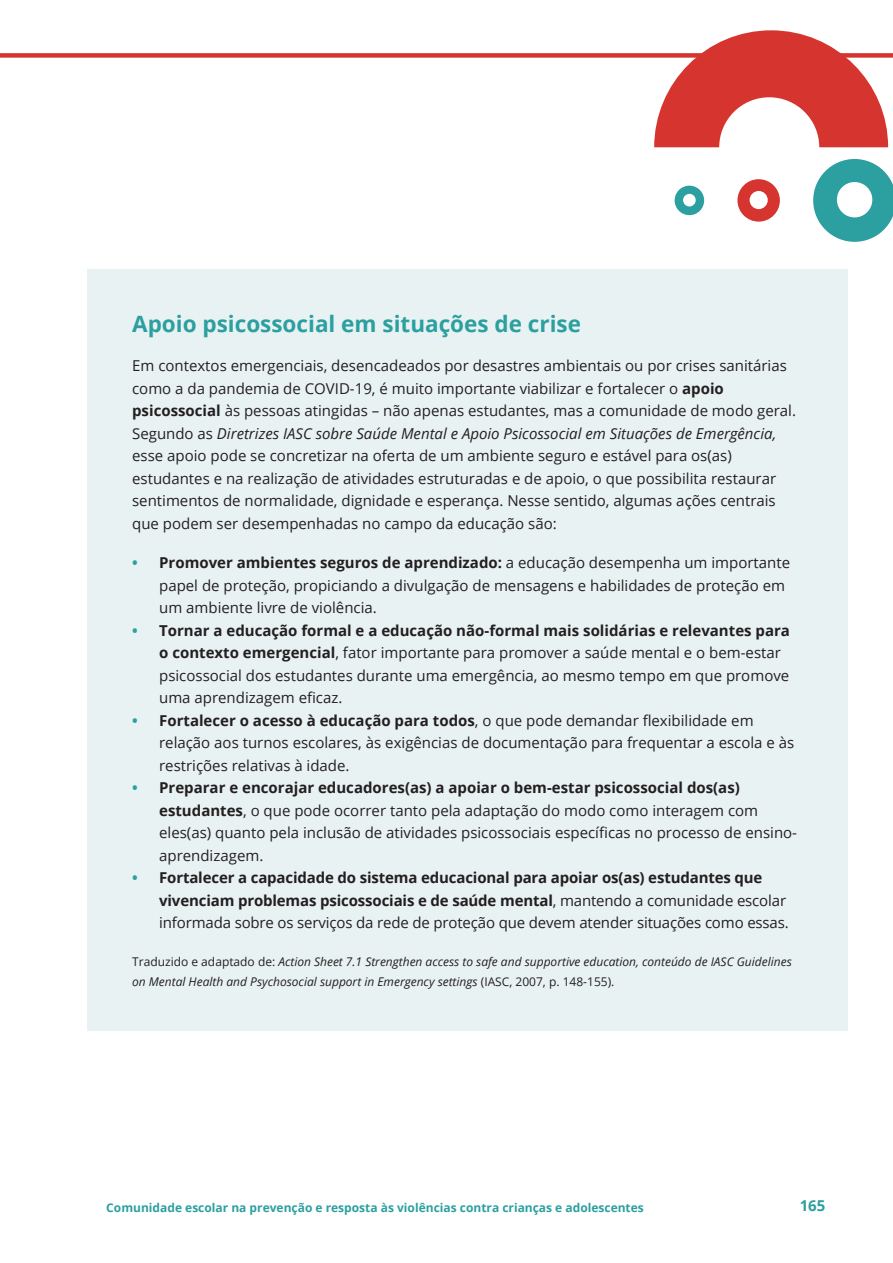
<style>
.page{position:relative;width:893px;height:1263px;background:#fff}
.page>*{position:absolute;margin:0;border:0;box-sizing:border-box;transform-origin:0 0}
.t1{font:700 22.5px "Open Sans";color:#2c9fa0}
.t2{font:15px/22.5px "Open Sans";color:#231f20}
.t3{font:700 15px/22.5px "Open Sans";letter-spacing:-.01em;color:#231f20}
.t4{font:700 15px "Open Sans";color:#2c9fa0}
.t5{font:italic 12px/20.2px "Open Sans";color:#231f20}
.t6{font:700 12px "Open Sans";color:#2c9fa0}
.s1{font-weight:700}
.s2{font-style:italic}
.s3{font-weight:700;color:#2c9fa0}
.s4{color:#2c9fa0}
.s5{font-weight:400}
.s6{font-style:normal}
</style>
<div class="page">
<div style="left:0;top:53px;width:893px;height:5px;background:#d5352e"></div>
<div style="left:87px;top:269px;width:760px;height:762px;background:#e9f2f2"></div>
<svg style="left:813px;top:159px;width:80px;height:83px"></svg>
<svg style="left:654px;top:30px;width:234px;height:117px"></svg>
<svg style="left:737px;top:179px;width:43px;height:43px"></svg>
<svg style="left:675px;top:186px;width:29px;height:29px"></svg>
<h1 class="t1" style="left:132px;top:308px;width:450px">Apoio psicossocial em situações de crise</h1>
<p class="t2" style="left:132px;top:354px;width:665px">Em contextos emergenciais, desencadeados por desastres ambientais ou por crises sanitárias como a da pandemia de COVID-19, é muito importante viabilizar e fortalecer o <span class="s1">apoio psicossocial</span> às pessoas atingidas – não apenas estudantes, mas a comunidade de modo geral.<br>Segundo as <span class="s2">Diretrizes IASC sobre Saúde Mental e Apoio Psicossocial em Situações de Emergência, </span>esse apoio pode se concretizar na oferta de um ambiente seguro e estável para os(as) estudantes e na realização de atividades estruturadas e de apoio, o que possibilita restaurar sentimentos de normalidade, dignidade e esperança. Nesse sentido, algumas ações centrais que podem ser desempenhadas no campo da educação são:</p>
<p class="t2" style="left:159px;top:551px;width:632px;text-indent:-27px"><span class="s3">•</span> <span class="s1">Promover ambientes seguros de aprendizado:</span> a educação desempenha um importante papel de proteção, propiciando a divulgação de mensagens e habilidades de proteção em um ambiente livre de violência.</p>
<p class="t2" style="left:159px;top:619px;width:632px;text-indent:-27px"><span class="s3">•</span> <span class="s1">Tornar a educação formal e a educação não-formal mais solidárias e relevantes para o contexto emergencial</span>, fator importante para promover a saúde mental e o bem-estar psicossocial dos estudantes durante uma emergência, ao mesmo tempo em que promove uma aprendizagem eficaz.</p>
<p class="t2" style="left:159px;top:709px;width:637px;text-indent:-27px"><span class="s3">•</span> <span class="s1">Fortalecer o acesso à educação para todos</span>, o que pode demandar flexibilidade em relação aos turnos escolares, às exigências de documentação para frequentar a escola e às restrições relativas à idade.</p>
<p class="t2" style="left:159px;top:776px;width:639px;text-indent:-27px"><span class="s3">•</span> <span class="s1">Preparar e encorajar educadores(as) a apoiar o bem-estar psicossocial dos(as) estudantes</span>, o que pode ocorrer tanto pela adaptação do modo como interagem com eles(as) quanto pela inclusão de atividades psicossociais específicas no processo de ensino&shy;aprendizagem.</p>
<p class="t3" style="left:159px;top:866px;width:631px;text-indent:-27px"><span class="s4">•</span> Fortalecer a capacidade do sistema educacional para apoiar os(as) estudantes que vivenciam problemas psicossociais e de saúde mental<span class="s5">, mantendo a comunidade escolar informada sobre os serviços da rede de proteção que devem atender situações como essas.</span></p>
<p class="t5" style="left:132px;top:951px;width:661px"><span class="s6">Traduzido e adaptado de:</span> Action Sheet 7.1 Strengthen access to safe and supportive education, conteúdo de IASC Guidelines on Mental Health and Psychosocial support in Emergency settings <span class="s6">(IASC, 2007, p. 148-155).</span></p>
<p class="t6" style="left:106px;top:1199px;width:539px">Comunidade escolar na prevenção e resposta às violências contra crianças e adolescentes</p>
<p class="t4" style="left:800px;top:1195px;width:27px">165</p>
</div>
